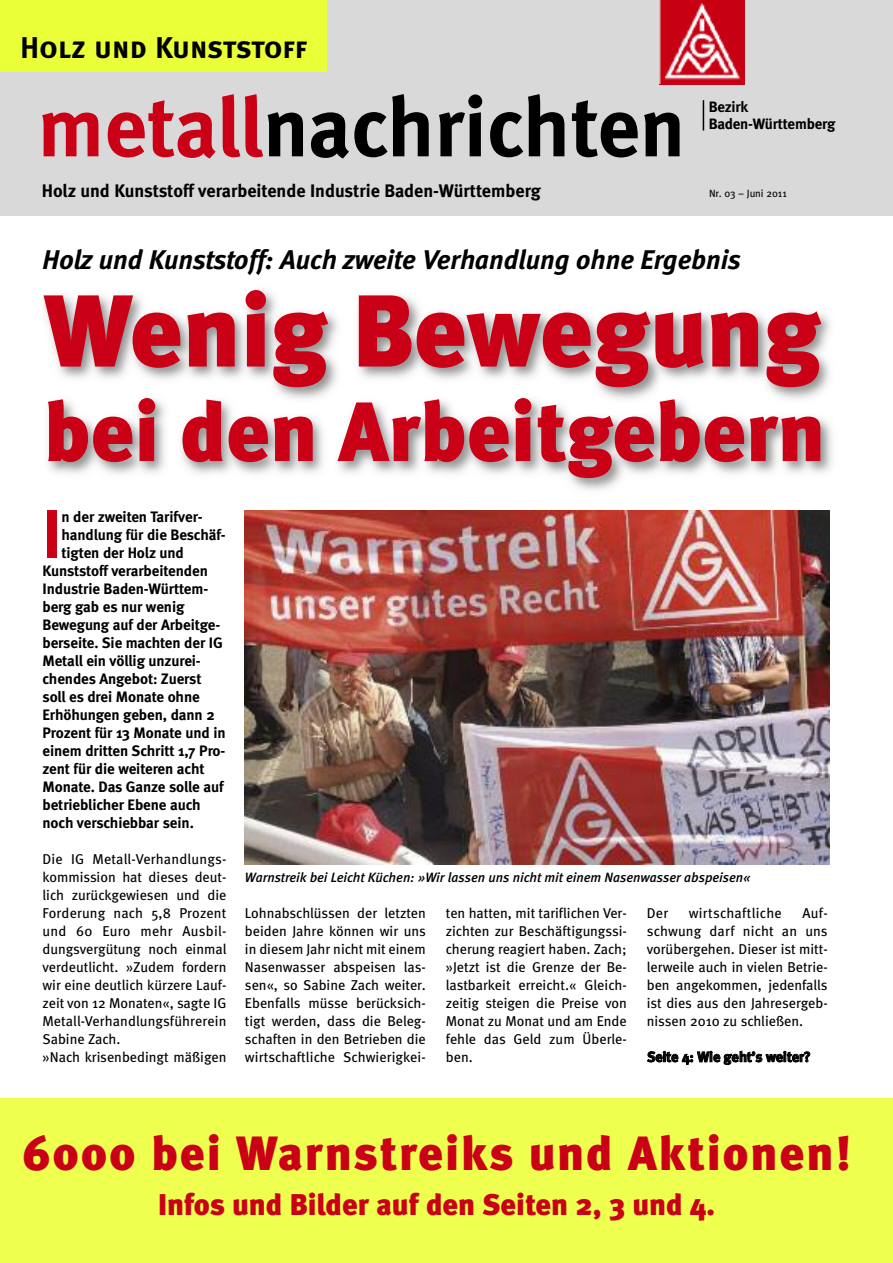
<style>
.page{position:relative;width:893px;height:1263px;background:#fff}
.page>*{position:absolute;margin:0;border:0;box-sizing:border-box;transform-origin:0 0}
.t1{font:900 102px "Meta";letter-spacing:-.005em;color:#ca0016}
.t2{font:900 84px "Meta";color:#ca0016}
.t3{font:700 84px "Meta";color:#000}
.t4{font:700 68.25px "Meta";color:#ca0016}
.t5{font:900 48px "Meta";letter-spacing:.04em;color:#ca0016}
.t6{font:900 30px "Meta";color:#ca0016}
.t7{font:30px "Meta Bold Caps";letter-spacing:-.005em;color:#000}
.t8{font:italic 700 27px "Meta";color:#000}
.t9{font:700 18.15px "Meta";color:#000}
.t10{font:700 15.15px "Meta";letter-spacing:-.005em;color:#000}
.t11{font:700 15px/16.5px "Meta";letter-spacing:-.01em;color:#000}
.t12{font:14.25px/18px "Meta";color:#000;text-align:justify}
.t13{font:700 14.25px "Meta";letter-spacing:-.005em;color:#000}
.t14{font:14.25px "Meta";letter-spacing:.02em;color:#000}
.t15{font:italic 500 13.5px "Meta";color:#000}
.t16{font:10.5px "Meta";color:#000}
.s1{color:#ca0016}
</style>
<div class="page">
<div style="left:0;top:0;width:893px;height:216px;background:#d9d9d9"></div>
<div style="left:0;top:1098px;width:893px;height:165px;background:#eeff50"></div>
<img style="left:659px;top:0;width:85px;height:84px">
<hr style="left:703px;top:100px;width:1px;height:31px;background:#000">
<img style="left:44px;top:273px;width:788px;height:243px">
<div style="left:0;top:0;width:327px;height:72px;background:#ebff38"></div>
<img style="left:244px;top:511px;width:585px;height:353px">
<h3 class="t7" style="left:20px;top:37px;width:289px">Holz und Kunststoff</h3>
<h2 class="t3" style="left:38px;top:98px;width:649px"><span class="s1">metall</span>nachrichten</h2>
<p class="t9" style="left:42px;top:184px;width:500px">Holz und Kunststoff verarbeitende Industrie Baden-Württemberg</p>
<p class="t11" style="left:709px;top:100px;width:128px">Bezirk<br>Baden-Württemberg</p>
<p class="t16" style="left:709px;top:190px;width:79px">Nr. 03 – Juni 2011</p>
<h3 class="t8" style="left:43px;top:250px;width:700px">Holz und Kunststoff: Auch zweite Verhandlung ohne Ergebnis</h3>
<h1 class="t1" style="left:44px;top:297px;width:778px">Wenig Bewegung</h1>
<h2 class="t2" style="left:44px;top:404px;width:783px">bei den Arbeitgebern</h2>
<h3 class="t4" style="left:43px;top:511px;width:21px">I</h3>
<p class="t10" style="left:61px;top:511px;width:143px">n der zweiten Tarifver-</p>
<p class="t10" style="left:61px;top:529px;width:166px">handlung für die Beschäf-</p>
<p class="t10" style="left:61px;top:547px;width:124px">tigten der Holz und</p>
<p class="t10" style="left:43px;top:565px;width:167px">Kunststoff verarbeitenden</p>
<p class="t10" style="left:43px;top:583px;width:167px">Industrie Baden-Württem-</p>
<p class="t10" style="left:43px;top:601px;width:143px">berg gab es nur wenig</p>
<p class="t10" style="left:43px;top:619px;width:179px">Bewegung auf der Arbeitge-</p>
<p class="t10" style="left:43px;top:637px;width:182px">berseite. Sie machten der IG</p>
<p class="t10" style="left:43px;top:655px;width:160px">Metall ein völlig unzurei-</p>
<p class="t10" style="left:43px;top:673px;width:161px">chendes Angebot: Zuerst</p>
<p class="t10" style="left:43px;top:691px;width:159px">soll es drei Monate ohne</p>
<p class="t10" style="left:43px;top:709px;width:174px">Erhöhungen geben, dann 2</p>
<p class="t10" style="left:43px;top:727px;width:185px">Prozent für 13 Monate und in</p>
<p class="t10" style="left:43px;top:745px;width:184px">einem dritten Schritt 1,7 Pro-</p>
<p class="t10" style="left:43px;top:763px;width:164px">zent für die weiteren acht</p>
<p class="t10" style="left:43px;top:781px;width:183px">Monate. Das Ganze solle auf</p>
<p class="t10" style="left:43px;top:799px;width:160px">betrieblicher Ebene auch</p>
<p class="t10" style="left:43px;top:817px;width:153px">noch verschiebbar sein.</p>
<p class="t12" style="left:43px;top:851px;width:185px;text-align:left">Die IG Metall-Verhandlungs&shy;kommission hat dieses deut&shy;lich zurückgewiesen und die<br>Forderung nach 5,8 Prozent und 60 Euro mehr Ausbil&shy;dungsvergütung noch einmal verdeutlicht. »Zudem fordern wir eine deutlich kürzere Lauf&shy;zeit von 12 Monaten«, sagte IG<br>Metall-Verhandlungsführerein<br>Sabine Zach.<br>»Nach krisenbedingt mäßigen</p>
<p class="t15" style="left:245px;top:872px;width:507px">Warnstreik bei Leicht Küchen: »Wir lassen uns nicht mit einem Nasenwasser abspeisen«</p>
<p class="t12" style="left:245px;top:905px;width:182px">Lohnabschlüssen der letzten beiden Jahre können wir uns in diesem Jahr nicht mit einem Nasenwasser abspeisen las&shy;sen«, so Sabine Zach weiter.<br>Ebenfalls müsse berücksich&shy;tigt werden, dass die Beleg&shy;schaften in den Betrieben die wirtschaftliche Schwierigkei-</p>
<p class="t12" style="left:446px;top:905px;width:182px">ten hatten, mit tariflichen Ver&shy;zichten zur Beschäftigungssi&shy;cherung reagiert haben. Zach; »Jetzt ist die Grenze der Be&shy;lastbarkeit erreicht.« Gleich&shy;zeitig steigen die Preise von Monat zu Monat und am Ende fehle das Geld zum Überle&shy;ben.</p>
<p class="t12" style="left:647px;top:905px;width:23px">Der</p>
<p class="t14" style="left:689px;top:908px;width:95px">wirtschaftliche</p>
<p class="t12" style="left:647px;top:905px;width:182px;text-indent:156px">Auf&shy;schwung darf nicht an uns vorübergehen. Dieser ist mitt&shy;lerweile auch in vielen Betrie&shy;ben angekommen, jedenfalls ist dies aus den Jahresergeb&shy;nissen 2010 zu schließen.</p>
<p class="t13" style="left:647px;top:1052px;width:165px">Seite 4: Wie geht’s weiter?</p>
<h3 class="t5" style="left:22px;top:1137px;width:830px">6000 bei Warnstreiks und Aktionen!</h3>
<h3 class="t6" style="left:158px;top:1194px;width:558px">Infos und Bilder auf den Seiten 2, 3 und 4.</h3>
</div>
